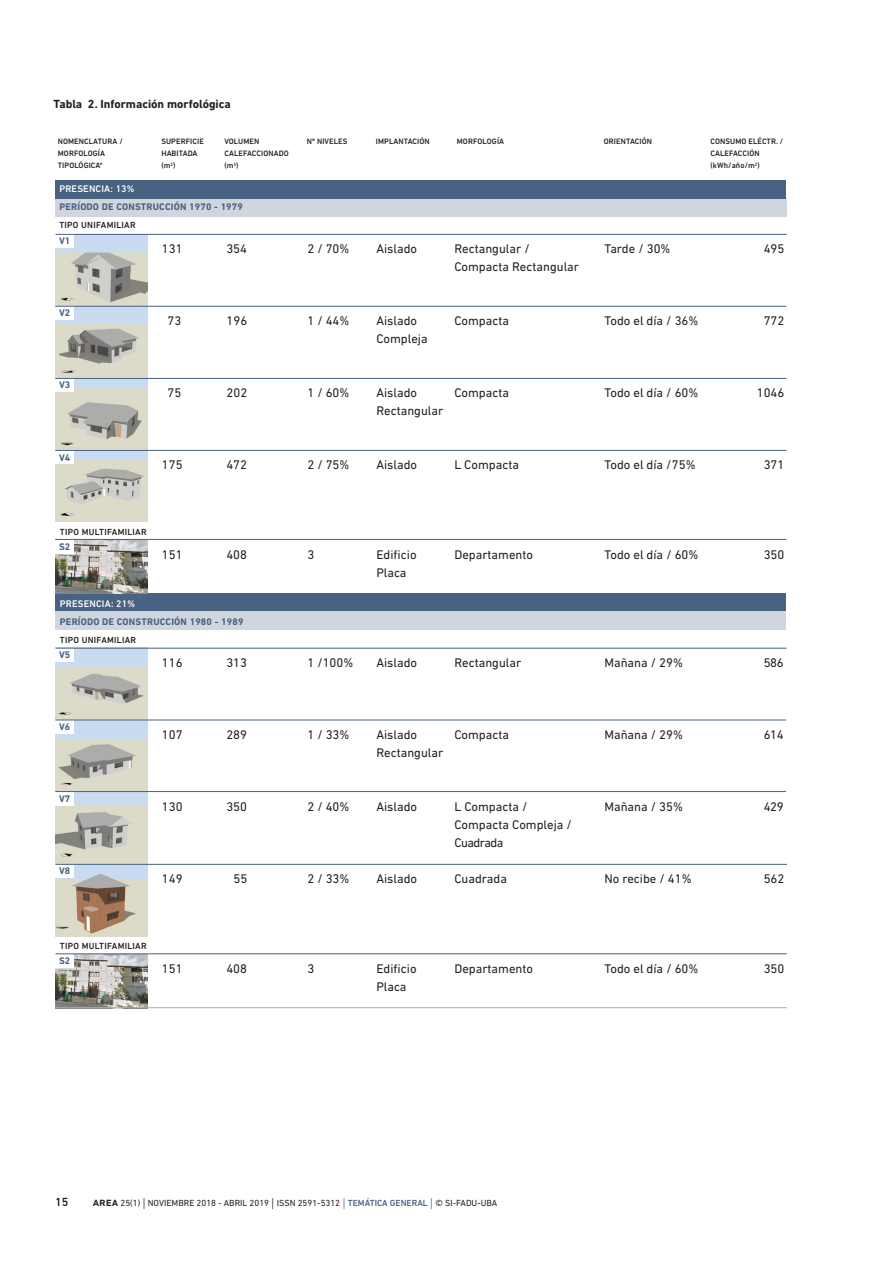
<style>
.page{position:relative;width:893px;height:1263px;background:#fff}
.page>*{position:absolute;margin:0;border:0;box-sizing:border-box;transform-origin:0 0}
.t1{font:12.75px "DIN Next LT Pro";color:#231f20}
.t2{font:12.75px "DIN Next LT Pro";letter-spacing:-.04em;color:#231f20}
._25_TITULO_CUADRO{font:700 12px "DIN Next LT Pro";color:#231f20}
.t3{font:500 12px "DIN Next LT Pro";color:#231f20}
.t4{font:700 9.75px/18px "DIN Next LT Pro";letter-spacing:.02em;color:#486282}
.t5{font:500 9.75px "DIN Next LT Pro";letter-spacing:.02em;color:#fff}
.t6{font:9px "DIN Next LT Pro";color:#231f20}
.t7{font:500 9px "DIN Next LT Pro";letter-spacing:.03em;color:#231f20}
.t8{font:500 7.95px "DIN Next LT Pro";letter-spacing:.01em;color:#231f20}
.s1{font-weight:500;color:#fff}
.s2{font-weight:500;font-size:12px}
.s3{font-weight:300;font-size:13.5px}
.s4{font-weight:300;font-size:13.5px;color:#486282}
.s5{font-weight:500;color:#486282}
</style>
<div class="page">
<img style="left:55px;top:649px;width:93px;height:287px">
<div style="left:55px;top:198px;width:731px;height:18px;background:#d1d5de"></div>
<div style="left:55px;top:594px;width:731px;height:18px;background:#486282"></div>
<div style="left:55px;top:180px;width:731px;height:18px;background:#486282"></div>
<img style="left:55px;top:954px;width:93px;height:53px">
<div style="left:55px;top:648px;width:19px;height:14px;background:#fff"></div>
<div style="left:55px;top:720px;width:19px;height:14px;background:#fff"></div>
<div style="left:55px;top:792px;width:19px;height:14px;background:#fff"></div>
<div style="left:55px;top:864px;width:19px;height:14px;background:#fff"></div>
<div style="left:55px;top:954px;width:19px;height:13px;background:#fff"></div>
<hr style="left:55px;top:720px;width:731px;height:1px;background:#486282">
<hr style="left:55px;top:791px;width:731px;height:1px;background:#486282">
<hr style="left:55px;top:864px;width:732px;height:1px;background:#486282">
<div style="left:55px;top:612px;width:731px;height:18px;background:#d1d5de"></div>
<hr style="left:55px;top:1007px;width:732px;height:1px;background:#a3adbf">
<img style="left:55px;top:235px;width:93px;height:287px">
<img style="left:55px;top:540px;width:93px;height:54px">
<div style="left:55px;top:234px;width:19px;height:14px;background:#fff"></div>
<div style="left:55px;top:306px;width:19px;height:14px;background:#fff"></div>
<div style="left:55px;top:378px;width:19px;height:14px;background:#fff"></div>
<div style="left:55px;top:450px;width:19px;height:14px;background:#fff"></div>
<div style="left:55px;top:540px;width:19px;height:13px;background:#fff"></div>
<hr style="left:55px;top:306px;width:731px;height:1px;background:#486282">
<hr style="left:55px;top:378px;width:731px;height:1px;background:#486282">
<hr style="left:55px;top:450px;width:731px;height:1px;background:#486282">
<hr style="left:56px;top:234px;width:731px;height:1px;background:#486282">
<hr style="left:55px;top:539px;width:732px;height:1px;background:#486282">
<hr style="left:55px;top:648px;width:732px;height:1px;background:#486282">
<hr style="left:55px;top:953px;width:732px;height:1px;background:#486282">
<p class="_25_TITULO_CUADRO" style="left:54px;top:97px;width:179px">Tabla 2. Información morfológica</p>
<p class="t8" style="left:58px;top:137px;width:66px">NOMENCLATURA /</p>
<p class="t8" style="left:161px;top:137px;width:44px">SUPERFICIE</p>
<p class="t8" style="left:224px;top:137px;width:36px">VOLUMEN</p>
<p class="t8" style="left:307px;top:137px;width:42px">Nº NIVELES</p>
<p class="t8" style="left:376px;top:137px;width:55px">IMPLANTACIÓN</p>
<p class="t8" style="left:457px;top:137px;width:49px">MORFOLOGÍA</p>
<p class="t8" style="left:604px;top:137px;width:50px">ORIENTACIÓN</p>
<p class="t8" style="left:710px;top:137px;width:74px">CONSUMO ELÉCTR. /</p>
<p class="t8" style="left:58px;top:149px;width:49px">MORFOLOGÍA</p>
<p class="t8" style="left:161px;top:149px;width:38px">HABITADA</p>
<p class="t8" style="left:224px;top:149px;width:66px">CALEFACCIONADO</p>
<p class="t8" style="left:710px;top:149px;width:51px">CALEFACCIÓN</p>
<p class="t8" style="left:58px;top:161px;width:46px">TIPOLÓGICA*</p>
<p class="t8" style="left:161px;top:161px;width:16px">(m<sup>2</sup>)</p>
<p class="t8" style="left:224px;top:161px;width:16px">(m<sup>3</sup>)</p>
<p class="t8" style="left:710px;top:161px;width:51px">(kWh/año/m<sup>2</sup>)</p>
<p class="t4" style="left:59px;top:180px;width:185px"><span class="s1">PRESENCIA: 13%<br></span>PERÍODO DE CONSTRUCCIÓN 1970 - 1979</p>
<p class="t7" style="left:59px;top:220px;width:78px">TIPO UNIFAMILIAR</p>
<p class="t4" style="left:59px;top:232px;width:13px">V1</p>
<p class="t1" style="left:162px;top:241px;width:22px">131</p>
<p class="t1" style="left:226px;top:241px;width:22px">354</p>
<p class="t1" style="left:307px;top:241px;width:44px">2 / 70%</p>
<p class="t1" style="left:376px;top:241px;width:42px">Aislado</p>
<p class="t1" style="left:454px;top:241px;width:77px">Rectangular /</p>
<p class="t1" style="left:604px;top:241px;width:68px">Tarde / 30%</p>
<p class="t1" style="left:764px;top:241px;width:22px">495</p>
<p class="t1" style="left:454px;top:259px;width:126px">Compacta Rectangular</p>
<p class="t4" style="left:59px;top:304px;width:13px">V2</p>
<p class="t4" style="left:59px;top:376px;width:13px">V3</p>
<p class="t4" style="left:59px;top:448px;width:13px">V4</p>
<p class="t1" style="left:168px;top:313px;width:15px">73</p>
<p class="t1" style="left:227px;top:313px;width:22px">196</p>
<p class="t1" style="left:307px;top:313px;width:44px">1 / 44%</p>
<p class="t1" style="left:376px;top:313px;width:42px">Aislado</p>
<p class="t1" style="left:454px;top:313px;width:56px">Compacta</p>
<p class="t1" style="left:604px;top:313px;width:96px">Todo el día / 36%</p>
<p class="t1" style="left:764px;top:313px;width:22px">772</p>
<p class="t1" style="left:376px;top:331px;width:53px">Compleja</p>
<p class="t1" style="left:168px;top:385px;width:15px">75</p>
<p class="t1" style="left:227px;top:385px;width:22px">202</p>
<p class="t1" style="left:307px;top:385px;width:44px">1 / 60%</p>
<p class="t1" style="left:376px;top:385px;width:42px">Aislado</p>
<p class="t1" style="left:454px;top:385px;width:56px">Compacta</p>
<p class="t1" style="left:604px;top:385px;width:96px">Todo el día / 60%</p>
<p class="t1" style="left:757px;top:385px;width:29px">1046</p>
<p class="t1" style="left:376px;top:403px;width:68px">Rectangular</p>
<p class="t1" style="left:162px;top:457px;width:22px">175</p>
<p class="t1" style="left:226px;top:457px;width:22px">472</p>
<p class="t1" style="left:307px;top:457px;width:44px">2 / 75%</p>
<p class="t1" style="left:376px;top:457px;width:42px">Aislado</p>
<p class="t1" style="left:454px;top:457px;width:66px">L Compacta</p>
<p class="t1" style="left:604px;top:457px;width:93px">Todo el día /75%</p>
<p class="t1" style="left:764px;top:457px;width:22px">371</p>
<p class="t7" style="left:60px;top:526px;width:88px">TIPO MULTIFAMILIAR</p>
<p class="t4" style="left:59px;top:538px;width:13px">S2</p>
<p class="t1" style="left:162px;top:547px;width:22px">151</p>
<p class="t1" style="left:226px;top:547px;width:22px">408</p>
<p class="t1" style="left:307px;top:547px;width:8px">3</p>
<p class="t1" style="left:376px;top:547px;width:42px">Edificio</p>
<p class="t1" style="left:454px;top:547px;width:80px">Departamento</p>
<p class="t1" style="left:604px;top:547px;width:96px">Todo el día / 60%</p>
<p class="t1" style="left:764px;top:547px;width:22px">350</p>
<p class="t1" style="left:376px;top:565px;width:32px">Placa</p>
<p class="t5" style="left:60px;top:598px;width:77px">PRESENCIA: 21%</p>
<p class="t4" style="left:60px;top:612px;width:185px">PERÍODO DE CONSTRUCCIÓN 1980 - 1989</p>
<p class="t7" style="left:60px;top:634px;width:78px">TIPO UNIFAMILIAR</p>
<p class="t1" style="left:162px;top:655px;width:22px">116</p>
<p class="t1" style="left:226px;top:655px;width:22px">313</p>
<p class="t1" style="left:307px;top:655px;width:47px">1 /100%</p>
<p class="t1" style="left:376px;top:655px;width:42px">Aislado</p>
<p class="t1" style="left:454px;top:655px;width:68px">Rectangular</p>
<p class="t1" style="left:604px;top:655px;width:80px">Mañana / 29%</p>
<p class="t1" style="left:764px;top:655px;width:22px">586</p>
<p class="t4" style="left:59px;top:646px;width:13px">V5</p>
<p class="t4" style="left:59px;top:718px;width:13px">V6</p>
<p class="t4" style="left:59px;top:790px;width:13px">V7</p>
<p class="t4" style="left:59px;top:862px;width:13px">V8</p>
<p class="t1" style="left:162px;top:727px;width:22px">107</p>
<p class="t1" style="left:226px;top:727px;width:22px">289</p>
<p class="t1" style="left:307px;top:727px;width:44px">1 / 33%</p>
<p class="t1" style="left:376px;top:727px;width:42px">Aislado</p>
<p class="t1" style="left:454px;top:727px;width:56px">Compacta</p>
<p class="t1" style="left:604px;top:727px;width:80px">Mañana / 29%</p>
<p class="t1" style="left:764px;top:727px;width:22px">614</p>
<p class="t1" style="left:376px;top:745px;width:68px">Rectangular</p>
<p class="t1" style="left:162px;top:799px;width:22px">130</p>
<p class="t1" style="left:226px;top:799px;width:22px">350</p>
<p class="t1" style="left:307px;top:799px;width:44px">2 / 40%</p>
<p class="t1" style="left:376px;top:799px;width:42px">Aislado</p>
<p class="t1" style="left:454px;top:799px;width:75px">L Compacta /</p>
<p class="t1" style="left:604px;top:799px;width:80px">Mañana / 35%</p>
<p class="t1" style="left:764px;top:799px;width:22px">429</p>
<p class="t1" style="left:454px;top:817px;width:119px">Compacta Compleja /</p>
<p class="t2" style="left:454px;top:835px;width:51px">Cuadrada</p>
<p class="t1" style="left:162px;top:871px;width:22px">149</p>
<p class="t1" style="left:234px;top:871px;width:15px">55</p>
<p class="t1" style="left:307px;top:871px;width:44px">2 / 33%</p>
<p class="t1" style="left:376px;top:871px;width:42px">Aislado</p>
<p class="t1" style="left:454px;top:871px;width:54px">Cuadrada</p>
<p class="t1" style="left:604px;top:871px;width:89px">No recibe / 41%</p>
<p class="t1" style="left:764px;top:871px;width:22px">562</p>
<p class="t7" style="left:60px;top:940px;width:88px">TIPO MULTIFAMILIAR</p>
<p class="t4" style="left:59px;top:952px;width:13px">S2</p>
<p class="t1" style="left:162px;top:961px;width:22px">151</p>
<p class="t1" style="left:226px;top:961px;width:22px">408</p>
<p class="t1" style="left:307px;top:961px;width:8px">3</p>
<p class="t1" style="left:376px;top:961px;width:42px">Edificio</p>
<p class="t1" style="left:454px;top:961px;width:80px">Departamento</p>
<p class="t1" style="left:604px;top:961px;width:96px">Todo el día / 60%</p>
<p class="t1" style="left:764px;top:961px;width:22px">350</p>
<p class="t1" style="left:376px;top:979px;width:32px">Placa</p>
<p class="t3" style="left:55px;top:1195px;width:15px">15</p>
<p class="t6" style="left:93px;top:1198px;width:406px"><span class="s2">area</span> 25(1) <span class="s3">|</span> NOVIEMBRE 2018 - ABRIL 2019 <span class="s3">|</span> ISSN 2591-5312 <span class="s4">|</span> <span class="s5">TEMÁTICA GENERAL</span> <span class="s4">|</span> © SI-FADU-UBA</p>
</div>
